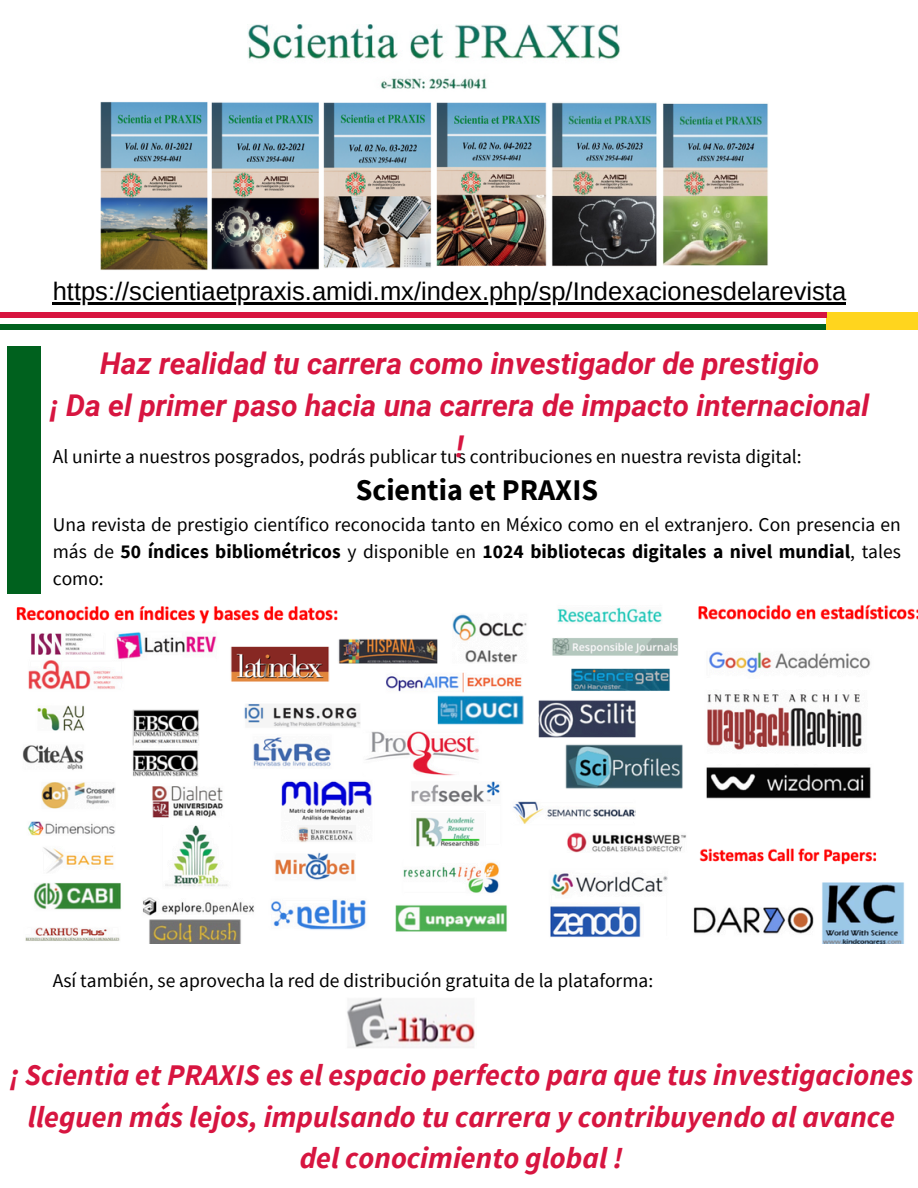
<style>
.page{position:relative;width:918px;height:1188px;background:#fff}
.page>*{position:absolute;margin:0;border:0;box-sizing:border-box;transform-origin:0 0}
.t1{font:italic 700 30px/41.7px "Source Sans Pro";color:#d71540;text-align:center}
.t2{font:italic 700 30px/41.7px "Roboto";color:#d71540;text-align:center}
.t3{font:700 30px "Source Sans Pro";color:#000}
.t4{font:25.5px "Arimo";color:#000}
.t5{font:19.5px/27px "Source Sans Pro";color:#000;text-align:justify}
.s1{font-weight:700}
</style>
<div class="page">
<div style="left:7px;top:347px;width:34px;height:247px;background:#00611e"></div>
<img style="left:247px;top:25px;width:373px;height:64px">
<div style="left:0;top:324px;width:826px;height:5px;background:#00611e"></div>
<div style="left:826px;top:312px;width:92px;height:17px;background:#ffd51e"></div>
<div style="left:0;top:312px;width:826px;height:6px;background:#d71540"></div>
<img style="left:100px;top:102px;width:668px;height:168px">
<img style="left:347px;top:998px;width:128px;height:50px">
<img style="left:16px;top:604px;width:902px;height:340px">
<hr style="left:53px;top:302px;width:793px;height:2px;background:#000">
<p class="t4" style="left:53px;top:277px;width:795px">https://scientiaetpraxis.amidi.mx/index.php/sp/Indexacionesdelarevista</p>
<p class="t2" style="left:50px;top:343px;width:821px">Haz realidad tu carrera como investigador de prestigio<br>¡ Da el primer paso hacia una carrera de impacto internacional !</p>
<h1 class="t5" style="left:53px;top:442px;width:751px">Al unirte a nuestros posgrados, podrás publicar tus contribuciones en nuestra revista digital:</h1>
<p class="t3" style="left:356px;top:470px;width:244px">Scientia et PRAXIS</p>
<p class="t5" style="left:53px;top:511px;width:850px">Una revista de prestigio científico reconocida tanto en México como en el extranjero. Con presencia en más de <span class="s1">50 índices bibliométricos</span> y disponible en <span class="s1">1024 bibliotecas digitales a nivel mundial</span>, tales como:</p>
<p class="t5" style="left:53px;top:967px;width:602px">Así también, se aprovecha la red de distribución gratuita de la plataforma:</p>
<h1 class="t1" style="left:9px;top:1053px;width:906px">¡ Scientia et PRAXIS es el espacio perfecto para que tus investigaciones lleguen más lejos, impulsando tu carrera y contribuyendo al avance del conocimiento global !</h1>
</div>
